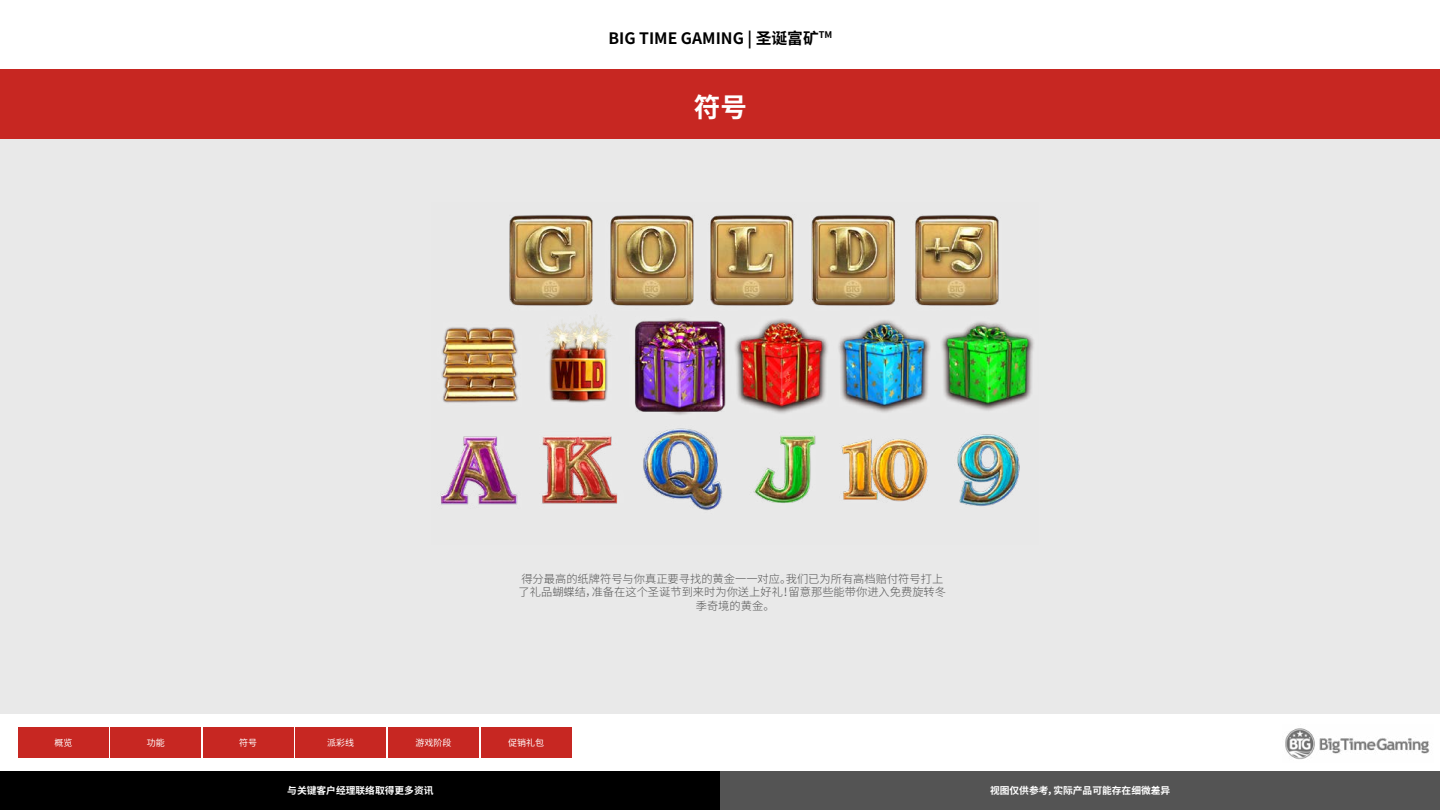
<style>
.page{position:relative;width:1440px;height:810px;background:#fff}
.page>*{position:absolute;margin:0;border:0;box-sizing:border-box;transform-origin:0 0}
.t1{font:700 26.55px "Noto Sans CJ Ktc";color:#fff}
.t2{font:700 15.75px "Noto Sans CJ Ktc";color:#000}
.t3{font:300 11.25px/13.5px "Noto Sans CJ Ktc";color:#545454;text-align:center}
.t4{font:700 9.75px "Noto Sans CJ Ktc";color:#fff}
.t5{font:9px "Noto Sans CJ Ktc";color:#fff}
</style>
<div class="page">
<div style="left:0;top:69px;width:1440px;height:645px;background:#e8e8e8"></div>
<div style="left:0;top:69px;width:1440px;height:69px;background:#c72722"></div>
<img style="left:1285px;top:728px;width:145px;height:32px">
<div style="left:0;top:771px;width:720px;height:39px;background:#000"></div>
<div style="left:720px;top:771px;width:720px;height:39px;background:#545454"></div>
<div style="left:18px;top:728px;width:91px;height:30px;background:#c72722"></div>
<div style="left:111px;top:728px;width:90px;height:30px;background:#c72722"></div>
<div style="left:203px;top:728px;width:90px;height:30px;background:#c72722"></div>
<div style="left:296px;top:728px;width:90px;height:30px;background:#c72722"></div>
<div style="left:388px;top:728px;width:91px;height:30px;background:#c72722"></div>
<div style="left:481px;top:728px;width:90px;height:30px;background:#c72722"></div>
<img style="left:440px;top:215px;width:594px;height:296px">
<h2 class="t2" style="left:608px;top:29px;width:225px">BIG TIME GAMING | 圣诞富矿<sup>TM</sup></h2>
<h1 class="t1" style="left:694px;top:92px;width:55px">符号</h1>
<p class="t3" style="left:519px;top:572px;width:429px">得分最高的纸牌符号与你真正要寻找的黄金一一对应。我们已为所有高档赔付符号打上了礼品蝴蝶结，准备在这个圣诞节到来时为你送上好礼！留意那些能带你进入免费旋转冬季奇境的黄金。</p>
<p class="t5" style="left:55px;top:738px;width:19px">概览</p>
<p class="t5" style="left:147px;top:738px;width:19px">功能</p>
<p class="t5" style="left:239px;top:738px;width:19px">符号</p>
<p class="t5" style="left:327px;top:738px;width:28px">派彩线</p>
<p class="t5" style="left:415px;top:738px;width:37px">游戏阶段</p>
<p class="t5" style="left:508px;top:738px;width:37px">促销礼包</p>
<p class="t4" style="left:287px;top:785px;width:148px">与关键客户经理联络取得更多资讯</p>
<p class="t4" style="left:990px;top:785px;width:182px">视图仅供参考，实际产品可能存在细微差异</p>
</div>
